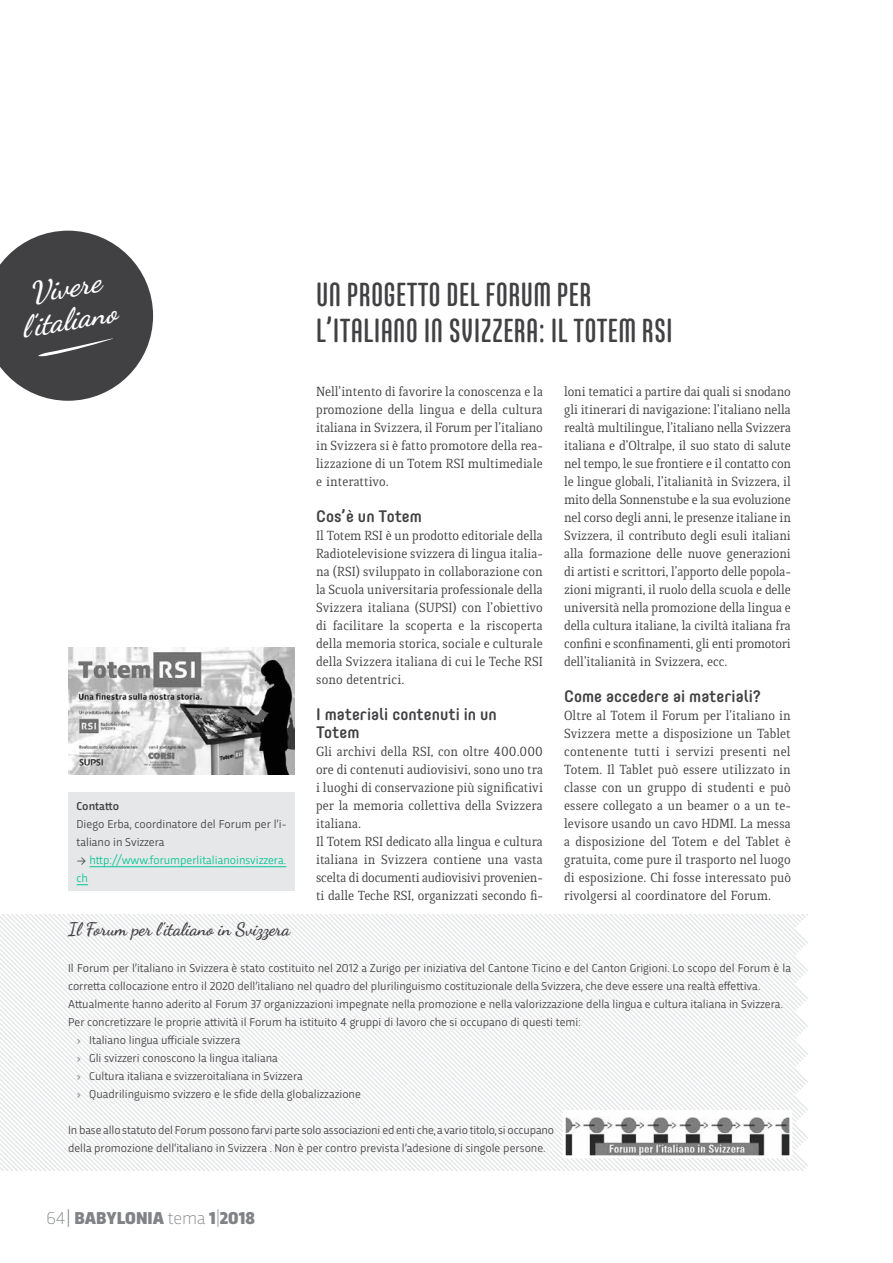
<style>
.page{position:relative;width:893px;height:1263px;background:#fff}
.page>*{position:absolute;margin:0;border:0;box-sizing:border-box;transform-origin:0 0}
.t1{font:500 33px/36px "Core Mellow 59 Cp";letter-spacing:.01em;color:#414042}
.t2{font:italic 700 29.55px/32.5px "Dancing Script";color:#fff;text-align:center}
.t3{font:700 18px "Dancing Script";color:#414042}
.t4{font:900 18px "Trasandina";color:#808285}
.t5{font:500 16.5px/18px "Core Mellow 55";color:#414042}
.t6{font:14.25px/18px "Quiroga Serif Pro";color:#414042;text-align:justify}
.t7{font:12px/18px "Trasandina";color:#414042}
.t8{font:500 12px "Trasandina";color:#414042}
.s1{color:#00c596}
.s2{font-family:"Quiroga Serif Pro";font-weight:700;color:#939598}
.s3{font-weight:200}
.s4{font-weight:300}
</style>
<div class="page">
<svg style="left:0;top:231px;width:153px;height:170px"></svg>
<div style="left:68px;top:792px;width:227px;height:98px;background:#e6e7e8"></div>
<hr style="left:89px;top:866px;width:197px;height:1px;background:#00c596">
<svg style="left:0;top:914px;width:798px;height:256px"></svg>
<img style="left:68px;top:647px;width:227px;height:127px">
<img style="left:567px;top:1114px;width:221px;height:40px">
<div style="left:563px;top:1110px;width:229px;height:48px;border:3px solid #fff"></div>
<h2 class="t2" style="left:13px;top:279px;width:98px;rotate:-10deg">Vivere l’italiano</h2>
<h1 class="t1" style="left:316px;top:275px;width:358px">UN PROGETTO DEL FORUM PER<br>L’ITALIANO IN SVIZZERA: IL TOTEM RSI</h1>
<p class="t6" style="left:316px;top:383px;width:228px">Nell’intento di favorire la conoscenza e la promozione della lingua e della cultura italiana in Svizzera, il Forum per l’italiano in Svizzera si è fatto promotore della rea&shy;lizzazione di un Totem RSI multimediale e interattivo.</p>
<p class="t5" style="left:316px;top:506px;width:107px">Cos’è un Totem</p>
<p class="t6" style="left:316px;top:527px;width:228px">Il Totem RSI è un prodotto editoriale della Radiotelevisione svizzera di lingua italia&shy;na (RSI) sviluppato in collaborazione con la Scuola universitaria professionale della Svizzera italiana (SUPSI) con l’obiettivo di facilitare la scoperta e la riscoperta della memoria storica, sociale e culturale della Svizzera italiana di cui le Teche RSI sono detentrici.</p>
<p class="t5" style="left:316px;top:704px;width:182px">I materiali contenuti in un<br>Totem</p>
<p class="t6" style="left:316px;top:743px;width:228px;text-align:left">Gli archivi della RSI, con oltre 400.000 ore di contenuti audiovisivi, sono uno tra i luoghi di conservazione più significativi per la memoria collettiva della Svizzera italiana.<br>Il Totem RSI dedicato alla lingua e cultura italiana in Svizzera contiene una vasta scelta di documenti audiovisivi provenien&shy;ti dalle Teche RSI, organizzati secondo fi-</p>
<p class="t6" style="left:564px;top:383px;width:228px">loni tematici a partire dai quali si snodano gli itinerari di navigazione: l’italiano nella realtà multilingue, l’italiano nella Svizzera italiana e d’Oltralpe, il suo stato di salute nel tempo, le sue frontiere e il contatto con le lingue globali, l’italianità in Svizzera, il mito della Sonnenstube e la sua evoluzione nel corso degli anni, le presenze italiane in Svizzera, il contributo degli esuli italiani alla formazione delle nuove generazioni di artisti e scrittori, l’apporto delle popola&shy;zioni migranti, il ruolo della scuola e delle università nella promozione della lingua e della cultura italiane, la civiltà italiana fra confini e sconfinamenti, gli enti promotori dell’italianità in Svizzera, ecc.</p>
<p class="t5" style="left:564px;top:686px;width:198px">Come accedere ai materiali?</p>
<p class="t6" style="left:564px;top:707px;width:228px">Oltre al Totem il Forum per l’italiano in Svizzera mette a disposizione un Tablet contenente tutti i servizi presenti nel Totem. Il Tablet può essere utilizzato in classe con un gruppo di studenti e può essere collegato a un beamer o a un te&shy;levisore usando un cavo HDMI. La messa a disposizione del Totem e del Tablet è gratuita, come pure il trasporto nel luogo di esposizione. Chi fosse interessato può rivolgersi al coordinatore del Forum.</p>
<p class="t8" style="left:77px;top:797px;width:44px">Contatto</p>
<p class="t7" style="left:77px;top:814px;width:211px">Diego Erba, coordinatore del Forum per l’i&shy;taliano in Svizzera<br>-&gt; <span class="s1">http://www.forumperlitalianoinsvizzera. ch</span></p>
<p class="t3" style="left:68px;top:917px;width:224px">Il Forum per l’italiano in Svizzera</p>
<p class="t7" style="left:68px;top:958px;width:725px">Il Forum per l’italiano in Svizzera è stato costituito nel 2012 a Zurigo per iniziativa del Cantone Ticino e del Canton Grigioni. Lo scopo del Forum è la</p>
<p class="t7" style="left:68px;top:976px;width:694px">corretta collocazione entro il 2020 dell’italiano nel quadro del plurilinguismo costituzionale della Svizzera, che deve essere una realtà effettiva.</p>
<p class="t7" style="left:68px;top:994px;width:717px">Attualmente hanno aderito al Forum 37 organizzazioni impegnate nella promozione e nella valorizzazione della lingua e cultura italiana in Svizzera.</p>
<p class="t7" style="left:68px;top:1012px;width:514px">Per concretizzare le proprie attività il Forum ha istituito 4 gruppi di lavoro che si occupano di questi temi:</p>
<p class="t7" style="left:77px;top:1030px;width:165px"><span class="s2">›</span> Italiano lingua ufficiale svizzera</p>
<p class="t7" style="left:77px;top:1048px;width:203px"><span class="s2">›</span> Gli svizzeri conoscono la lingua italiana</p>
<p class="t7" style="left:77px;top:1066px;width:228px"><span class="s2">›</span> Cultura italiana e svizzeroitaliana in Svizzera</p>
<p class="t7" style="left:77px;top:1084px;width:286px"><span class="s2">›</span> Quadrilinguismo svizzero e le sfide della globalizzazione</p>
<p class="t7" style="left:68px;top:1120px;width:488px">In base allo statuto del Forum possono farvi parte solo associazioni ed enti che, a vario titolo, si occupano della promozione dell’italiano in Svizzera . Non è per contro prevista l’adesione di singole persone.</p>
<p class="t4" style="left:47px;top:1205px;width:210px"><span class="s3">64</span><span class="s4">|</span> BABYLONIA <span class="s3">tema</span> 1<span class="s3">|</span>2018</p>
</div>
